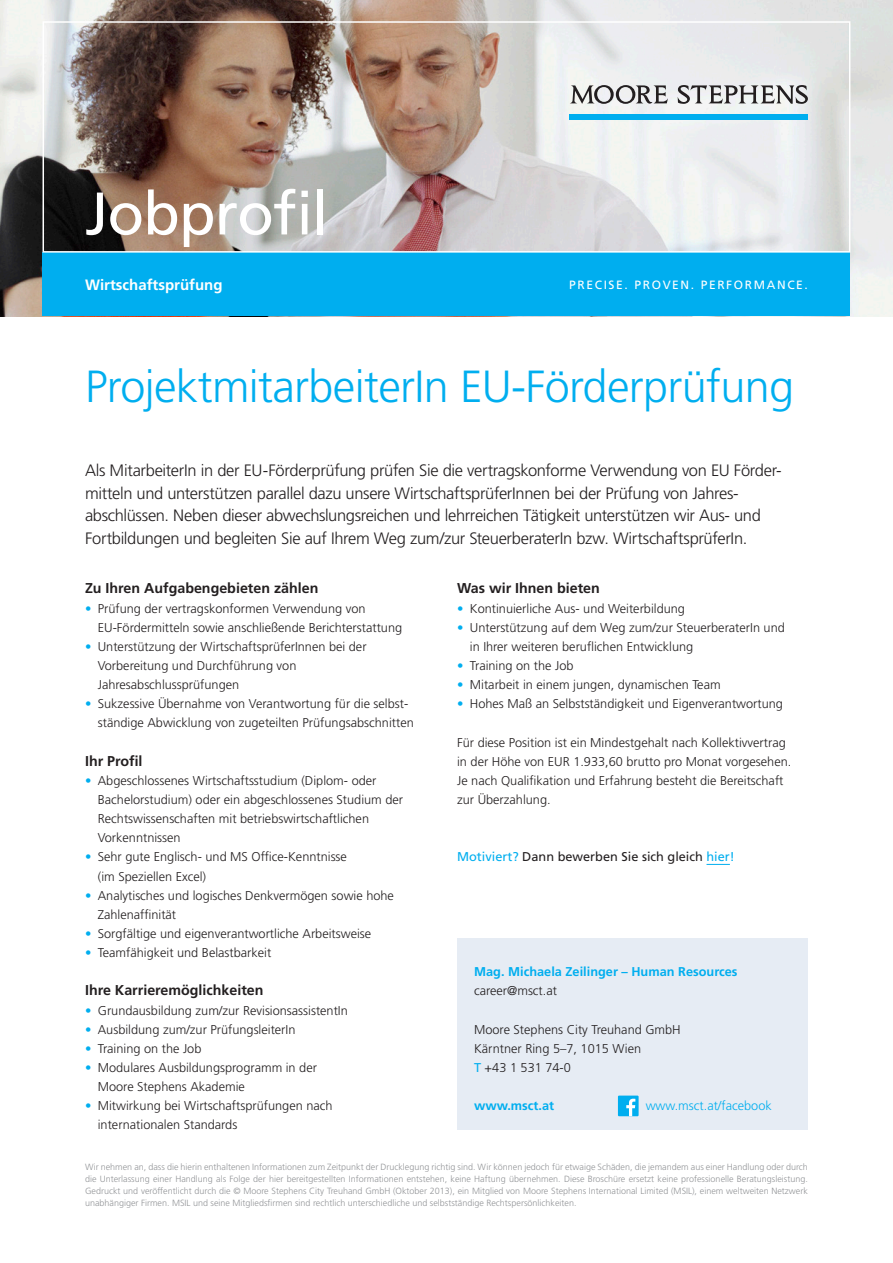
<style>
.page{position:relative;width:893px;height:1263px;background:#fff}
.page>*{position:absolute;margin:0;border:0;box-sizing:border-box;transform-origin:0 0}
.t1{font:60px "Frutiger LT Std";letter-spacing:-.015em;color:#fff}
.Factsheet_heading{font:300 45px "Frutiger LT Std";letter-spacing:-.015em;color:#00aeef}
.Leader{font:300 16.5px/22.5px "Frutiger LT Std";letter-spacing:-.02em;color:#231f20}
.Descriptor{font:700 15px "Frutiger LT Std";color:#fff}
.Subheading_1{font:700 14.25px "Frutiger LT Std";color:#231f20}
.Body_copy{font:300 12.75px/19.2px "Frutiger LT Std";color:#231f20}
.t2{font:700 12.75px "Frutiger LT Std";color:#00aeef}
.Subheading_2{font:12.75px "Frutiger LT Std";color:#231f20}
.t3{font:300 12.75px "Frutiger LT Std";color:#00aeef}
.t4{font:12px "Frutiger LT Std";letter-spacing:.135em;color:#fff}
.t5{font:300 9px/12px "Frutiger LT Std";color:#939598;text-align:justify}
.s1{color:#00aeef}
.s2{font-weight:400;color:#00aeef}
</style>
<div class="page">
<img style="left:0;top:0;width:893px;height:316px">
<div style="left:43px;top:253px;width:807px;height:63px;background:#00aeef"></div>
<svg style="left:570px;top:85px;width:98px;height:19px"></svg>
<svg style="left:678px;top:85px;width:130px;height:19px"></svg>
<div style="left:570px;top:114px;width:238px;height:5px;background:#00aeef"></div>
<div style="left:43px;top:21px;width:807px;height:232px;border:2px solid #fff"></div>
<div style="left:457px;top:938px;width:351px;height:191px;background:#e6ecf4"></div>
<div style="left:618px;top:1095px;width:21px;height:21px;background:#00aeef"></div>
<svg style="left:626px;top:1099px;width:9px;height:17px"></svg>
<svg style="left:706px;top:864px;width:24px;height:1px"></svg>
<h1 class="t1" style="left:85px;top:178px;width:245px">Jobprofil</h1>
<p class="Descriptor" style="left:85px;top:276px;width:139px">Wirtschaftsprüfung</p>
<p class="t4" style="left:569px;top:278px;width:240px">PRECISE. PROVEN. PERFORMANCE.</p>
<p class="Factsheet_heading" style="left:85px;top:361px;width:711px">ProjektmitarbeiterIn EU-Förderprüfung</p>
<p class="Leader" style="left:85px;top:460px;width:697px">Als MitarbeiterIn in der EU-Förderprüfung prüfen Sie die vertragskonforme Verwendung von EU Förder&shy;mitteln und unterstützen parallel dazu unsere WirtschaftsprüferInnen bei der Prüfung von Jahres&shy;abschlüssen. Neben dieser abwechslungsreichen und lehrreichen Tätigkeit unterstützen wir Aus- und Fortbildungen und begleiten Sie auf Ihrem Weg zum/zur SteuerberaterIn bzw. WirtschaftsprüferIn.</p>
<p class="Subheading_1" style="left:85px;top:580px;width:235px">Zu Ihren Aufgabengebieten zählen</p>
<p class="Body_copy" style="left:98px;top:599px;width:306px;text-indent:-13px"><span class="s1">•</span> Prüfung der vertragskonformen Verwendung von<br>EU-Fördermitteln sowie anschließende Berichterstattung</p>
<p class="Body_copy" style="left:98px;top:637px;width:270px;text-indent:-13px"><span class="s1">•</span> Unterstützung der WirtschaftsprüferInnen bei der<br>Vorbereitung und Durchführung von<br>Jahresabschlussprüfungen</p>
<p class="Body_copy" style="left:98px;top:694px;width:317px;text-indent:-13px"><span class="s1">•</span> Sukzessive Übernahme von Verantwortung für die selbst&shy;ständige Abwicklung von zugeteilten Prüfungsabschnitten</p>
<p class="Subheading_1" style="left:85px;top:752px;width:59px">Ihr Profil</p>
<p class="Body_copy" style="left:98px;top:771px;width:307px;text-indent:-13px"><span class="s1">•</span> Abgeschlossenes Wirtschaftsstudium (Diplom- oder Bachelorstudium) oder ein abgeschlossenes Studium der Rechtswissenschaften mit betriebswirtschaftlichen Vorkenntnissen</p>
<p class="Body_copy" style="left:98px;top:847px;width:251px;text-indent:-13px"><span class="s1">•</span> Sehr gute Englisch- und MS Office-Kenntnisse (im Speziellen Excel)</p>
<p class="Body_copy" style="left:98px;top:886px;width:298px;text-indent:-13px"><span class="s1">•</span> Analytisches und logisches Denkvermögen sowie hohe<br>Zahlenaffinität</p>
<p class="Body_copy" style="left:85px;top:924px;width:288px"><span class="s1">•</span> Sorgfältige und eigenverantwortliche Arbeitsweise</p>
<p class="Body_copy" style="left:85px;top:943px;width:188px"><span class="s1">•</span> Teamfähigkeit und Belastbarkeit</p>
<p class="Subheading_1" style="left:85px;top:982px;width:180px">Ihre Karrieremöglichkeiten</p>
<p class="Body_copy" style="left:85px;top:1001px;width:264px"><span class="s1">•</span> Grundausbildung zum/zur RevisionsassistentIn</p>
<p class="Body_copy" style="left:85px;top:1020px;width:212px"><span class="s1">•</span> Ausbildung zum/zur PrüfungsleiterIn</p>
<p class="Body_copy" style="left:85px;top:1039px;width:118px"><span class="s1">•</span> Training on the Job</p>
<p class="Body_copy" style="left:98px;top:1058px;width:221px;text-indent:-13px"><span class="s1">•</span> Modulares Ausbildungsprogramm in der<br>Moore Stephens Akademie</p>
<p class="Body_copy" style="left:98px;top:1096px;width:236px;text-indent:-13px"><span class="s1">•</span> Mitwirkung bei Wirtschaftsprüfungen nach internationalen Standards</p>
<p class="Subheading_1" style="left:457px;top:580px;width:144px">Was wir Ihnen bieten</p>
<p class="Body_copy" style="left:457px;top:599px;width:229px"><span class="s1">•</span> Kontinuierliche Aus- und Weiterbildung</p>
<p class="Body_copy" style="left:470px;top:618px;width:317px;text-indent:-13px"><span class="s1">•</span> Unterstützung auf dem Weg zum/zur SteuerberaterIn und in Ihrer weiteren beruflichen Entwicklung</p>
<p class="Body_copy" style="left:457px;top:656px;width:118px"><span class="s1">•</span> Training on the Job</p>
<p class="Body_copy" style="left:457px;top:675px;width:265px"><span class="s1">•</span> Mitarbeit in einem jungen, dynamischen Team</p>
<p class="Body_copy" style="left:457px;top:694px;width:327px"><span class="s1">•</span> Hohes Maß an Selbstständigkeit und Eigenverantwortung</p>
<p class="Body_copy" style="left:457px;top:733px;width:336px">Für diese Position ist ein Mindestgehalt nach Kollektivvertrag in der Höhe von EUR 1.933,60 brutto pro Monat vorgesehen.<br>Je nach Qualifikation und Erfahrung besteht die Bereitschaft zur Überzahlung.</p>
<p class="Subheading_2" style="left:457px;top:849px;width:279px"><span class="s1">Motiviert?</span> Dann bewerben Sie sich gleich <span class="s1">hier!</span></p>
<p class="t2" style="left:474px;top:964px;width:265px">Mag. Michaela Zeilinger – Human Resources</p>
<p class="Body_copy" style="left:474px;top:981px;width:84px">career@msct.at</p>
<p class="Body_copy" style="left:474px;top:1020px;width:208px">Moore Stephens City Treuhand GmbH<br>Kärntner Ring 5–7, 1015 Wien<br><span class="s2">T</span> +43 1 531 74-0</p>
<p class="t2" style="left:474px;top:1098px;width:82px">www.msct.at</p>
<p class="t3" style="left:646px;top:1099px;width:128px">www.msct.at/facebook</p>
<p class="t5" style="left:85px;top:1161px;width:724px">Wir nehmen an, dass die hierin enthaltenen Informationen zum Zeitpunkt der Drucklegung richtig sind. Wir können jedoch für etwaige Schäden, die jemandem aus einer Handlung oder durch die Unterlassung einer Handlung als Folge der hier bereitgestellten Informationen entstehen, keine Haftung übernehmen. Diese Broschüre ersetzt keine professionelle Beratungsleistung.<br>Gedruckt und veröffentlicht durch die © Moore Stephens City Treuhand GmbH (Oktober 2013), ein Mitglied von Moore Stephens International Limited (MSIL), einem weltweiten Netzwerk unabhängiger Firmen. MSIL und seine Mitgliedsfirmen sind rechtlich unterschiedliche und selbstständige Rechtspersönlichkeiten.</p>
</div>
